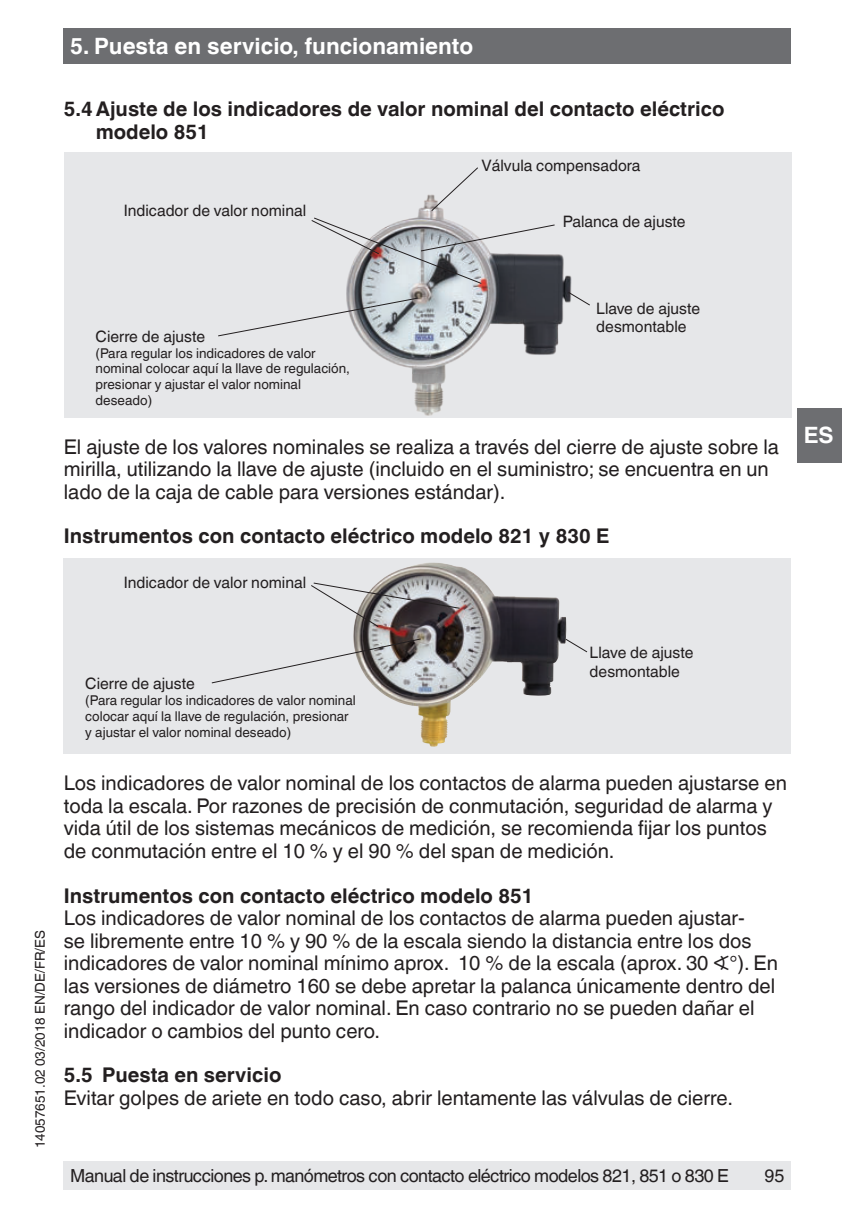
<style>
.page{position:relative;width:842px;height:1212px;background:#fff}
.page>*{position:absolute;margin:0;border:0;box-sizing:border-box;transform-origin:0 0}
.t1{font:700 22.5px "Helvetica World";color:#fff}
.t2{font:20.25px/22.5px "Helvetica World";color:#231f20}
.t3{font:700 20.25px/22.5px "Helvetica World";color:#231f20}
.t4{font:18px "Helvetica World";letter-spacing:-.03em;color:#231f20}
.t5{font:15.75px/18.9px "Helvetica World";color:#231f20}
.t6{font:13.5px/15.8px "Helvetica World";color:#231f20}
</style>
<div class="page">
<div style="left:64px;top:29px;width:727px;height:35px;background:#6d6e71"></div>
<div style="left:797px;top:408px;width:45px;height:54px;background:#6d6e71"></div>
<div style="left:64px;top:1161px;width:727px;height:28px;background:#e6e7e9"></div>
<div style="left:64px;top:558px;width:727px;height:196px;background:#e6e7e9"></div>
<img style="left:353px;top:562px;width:214px;height:185px">
<svg style="left:211px;top:638px;width:210px;height:45px"></svg>
<svg style="left:565px;top:638px;width:23px;height:15px"></svg>
<svg style="left:311px;top:582px;width:149px;height:45px"></svg>
<div style="left:64px;top:152px;width:727px;height:266px;background:#e6e7e9"></div>
<img style="left:346px;top:194px;width:226px;height:222px">
<svg style="left:218px;top:297px;width:200px;height:39px"></svg>
<svg style="left:568px;top:292px;width:22px;height:14px"></svg>
<svg style="left:311px;top:217px;width:244px;height:67px"></svg>
<svg style="left:431px;top:167px;width:47px;height:44px"></svg>
<p class="t1" style="left:70px;top:37px;width:405px">5. Puesta en servicio, funcionamiento</p>
<p class="t3" style="left:96px;top:99px;width:630px;text-indent:-32px">5.4 Ajuste de los indicadores de valor nominal del contacto eléctrico modelo 851</p>
<p class="t5" style="left:124px;top:203px;width:184px">Indicador de valor nominal</p>
<p class="t5" style="left:481px;top:157px;width:161px">Válvula compensadora</p>
<p class="t5" style="left:563px;top:213px;width:124px">Palanca de ajuste</p>
<p class="t5" style="left:96px;top:328px;width:111px">Cierre de ajuste</p>
<p class="t6" style="left:96px;top:346px;width:256px">(Para regular los indicadores de valor nominal colocar aquí la llave de regulación, presionar y ajustar el valor nominal deseado)</p>
<p class="t5" style="left:596px;top:300px;width:105px">Llave de ajuste desmontable</p>
<p class="t2" style="left:64px;top:437px;width:717px">El ajuste de los valores nominales se realiza a través del cierre de ajuste sobre la mirilla, utilizando la llave de ajuste (incluido en el suministro; se encuentra en un lado de la caja de cable para versiones estándar).</p>
<p class="t3" style="left:64px;top:526px;width:547px">Instrumentos con contacto eléctrico modelo 821 y 830 E</p>
<p class="t5" style="left:124px;top:574px;width:184px">Indicador de valor nominal</p>
<p class="t1" style="left:804px;top:422px;width:31px">ES</p>
<p class="t6" style="left:33px;top:1148px;width:220px;rotate:-90deg">14057651.02 03/2018 EN/DE/FR/ES</p>
<p class="t5" style="left:85px;top:676px;width:111px">Cierre de ajuste</p>
<p class="t6" style="left:85px;top:694px;width:272px">(Para regular los indicadores de valor nominal colocar aquí la llave de regulación, presionar y ajustar el valor nominal deseado)</p>
<p class="t5" style="left:590px;top:645px;width:105px">Llave de ajuste desmontable</p>
<p class="t2" style="left:64px;top:774px;width:724px">Los indicadores de valor nominal de los contactos de alarma pueden ajustarse en toda la escala. Por razones de precisión de conmutación, seguridad de alarma y vida útil de los sistemas mecánicos de medición, se recomienda fijar los puntos de conmutación entre el 10 % y el 90 % del span de medición.</p>
<p class="t3" style="left:64px;top:886px;width:471px">Instrumentos con contacto eléctrico modelo 851</p>
<p class="t2" style="left:64px;top:909px;width:716px">Los indicadores de valor nominal de los contactos de alarma pueden ajustar-<br>se libremente entre 10 % y 90 % de la escala siendo la distancia entre los dos indicadores de valor nominal mínimo aprox. 10 % de la escala (aprox. 30 ∢°). En las versiones de diámetro 160 se debe apretar la palanca únicamente dentro del rango del indicador de valor nominal. En caso contrario no se pueden dañar el indicador o cambios del punto cero.</p>
<p class="t3" style="left:64px;top:1065px;width:219px">5.5 Puesta en servicio</p>
<p class="t2" style="left:64px;top:1088px;width:671px">Evitar golpes de ariete en todo caso, abrir lentamente las válvulas de cierre.</p>
<p class="t4" style="left:70px;top:1168px;width:660px">Manual de instrucciones p. manómetros con contacto eléctrico modelos 821, 851 o 830 E</p>
<p class="t4" style="left:764px;top:1165px;width:22px">95</p>
</div>
